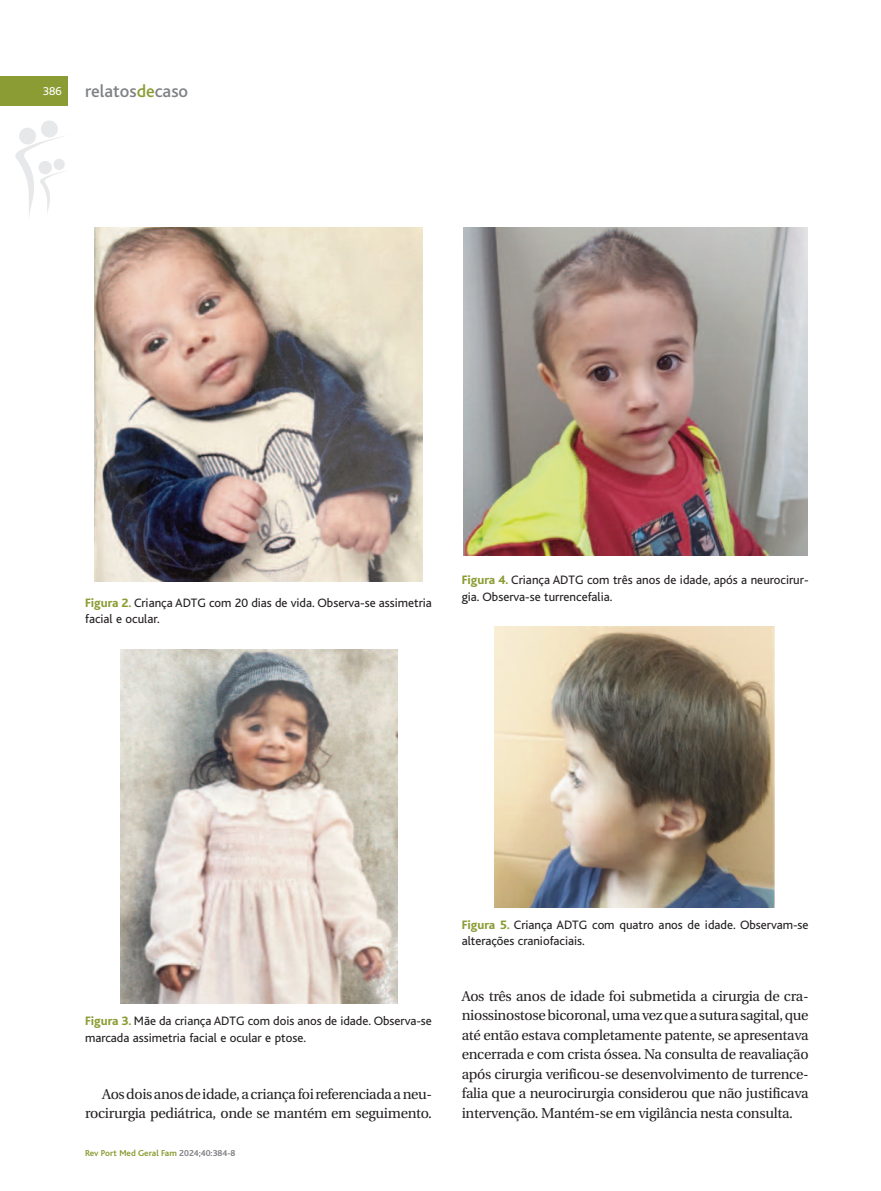
<style>
.page{position:relative;width:881px;height:1191px;background:#fff}
.page>*{position:absolute;margin:0;border:0;box-sizing:border-box;transform-origin:0 0}
.t1{font:500 18px "Bliss";color:#808285}
.t2{font:14.25px/19.5px "Utopia";letter-spacing:-.02em;color:#231f20;text-align:right}
.t3{font:12.75px/16.5px "Bliss";color:#231f20}
.t4{font:12px "Bliss";color:#fff}
.t5{font:700 9px "Bliss";color:#8c9c34}
.s1{color:#8c9c34}
.s2{font-weight:800;color:#8c9c34}
.s3{color:#808285}
</style>
<div class="page">
<svg style="left:15px;top:120px;width:50px;height:95px"></svg>
<div style="left:0;top:77px;width:68px;height:29px;background:#8c9c34"></div>
<img style="left:94px;top:227px;width:328px;height:354px">
<img style="left:121px;top:649px;width:276px;height:354px">
<img style="left:463px;top:227px;width:343px;height:328px">
<img style="left:494px;top:627px;width:279px;height:280px">
<p class="t4" style="left:43px;top:87px;width:20px">386</p>
<p class="t1" style="left:85px;top:85px;width:104px">relatos<span class="s1">de</span>caso</p>
<p class="t3" style="left:85px;top:596px;width:348px"><span class="s2">Figura 2.</span> Criança ADTG com 20 dias de vida. Observa-se assimetria facial e ocular.</p>
<p class="t3" style="left:461px;top:573px;width:348px"><span class="s2">Figura 4.</span> Criança ADTG com três anos de idade, após a neurocirur&shy;gia. Observa-se turrencefalia.</p>
<p class="t3" style="left:85px;top:1014px;width:348px"><span class="s2">Figura 3.</span> Mãe da criança ADTG com dois anos de idade. Observa-se marcada assimetria facial e ocular e ptose.</p>
<p class="t2" style="left:85px;top:1085px;width:348px">Aosdoisanosdeidade,acriançafoireferenciadaaneu&shy;rocirurgia pediátrica, onde se mantém em seguimento.</p>
<p class="t5" style="left:85px;top:1149px;width:152px">Rev Port Med Geral Fam <span class="s3">2024;40:384-8</span></p>
<p class="t3" style="left:461px;top:917px;width:348px"><span class="s2">Figura 5.</span> Criança ADTG com quatro anos de idade. Observam-se alterações craniofaciais.</p>
<p class="t2" style="left:461px;top:987px;width:348px;text-align:justify">Aos três anos de idade foi submetida a cirurgia de cra&shy;niossinostosebicoronal,umavezqueasuturasagital,que até então estava completamente patente, se apresentava encerrada e com crista óssea. Na consulta de reavaliação após cirurgia verificou-se desenvolvimento de turrence&shy;falia que a neurocirurgia considerou que não justificava intervenção. Mantém-se em vigilância nesta consulta.</p>
</div>
